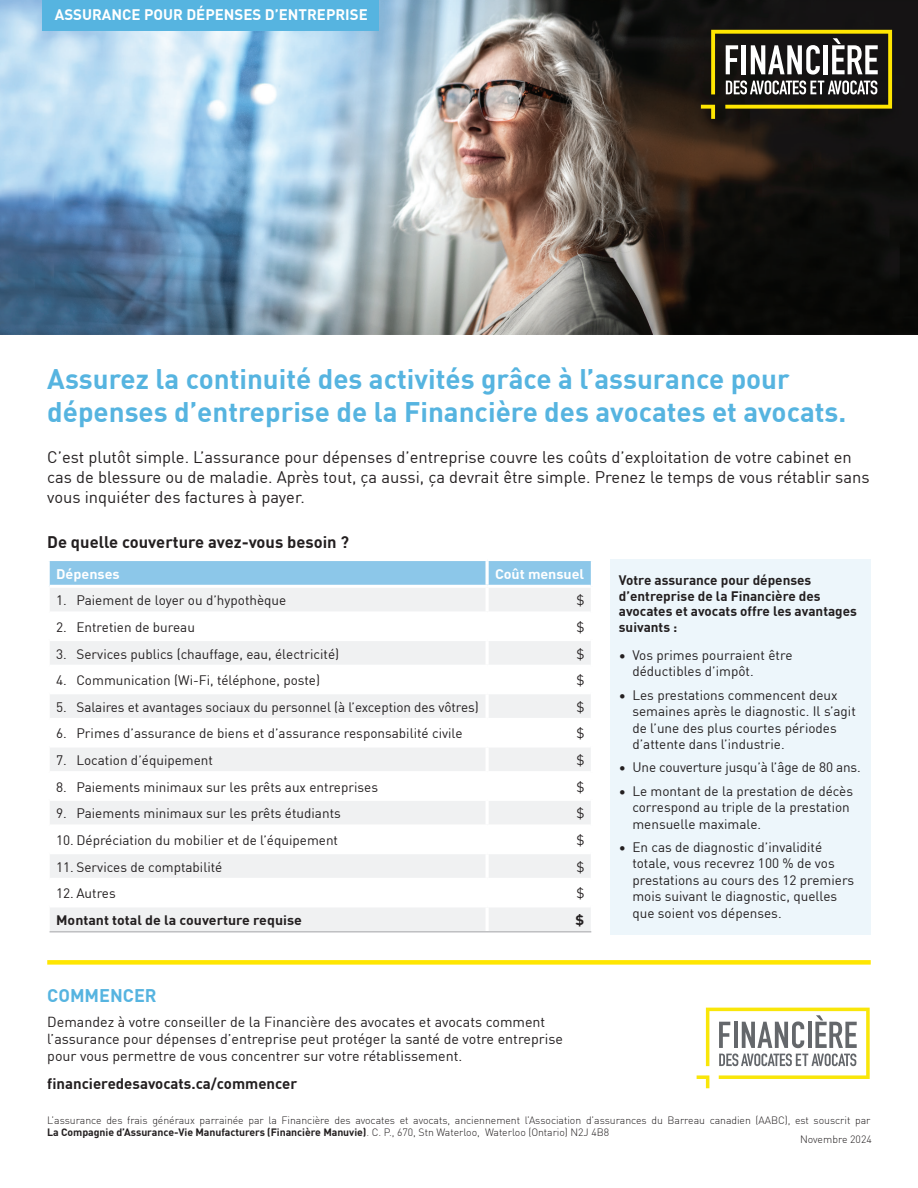
<style>
.page{position:relative;width:918px;height:1188px;background:#fff}
.page>*{position:absolute;margin:0;border:0;box-sizing:border-box;transform-origin:0 0}
.t1{font:700 27.75px/33px "DINOT";color:#56b4e0}
.t2{font:700 18px "DINOT";color:#56b4e0}
.t3{font:16.5px/19.8px "DINOT";color:#231f20}
.t4{font:700 16.5px "DINOT";color:#231f20}
.t5{font:700 15px "DINOT";color:#231f20}
.t6{font:700 15px "DINOT";color:#fff}
.t7{font:14.25px/17.1px "DINOT";color:#231f20}
.t8{font:700 13.65px "DINOT";letter-spacing:-.005em;color:#fff;scale:1.05 1}
.t9{font:13.5px/16.5px "DINOT";color:#231f20}
.t10{font:700 13.5px/15.8px "DINOT";color:#231f20}
.t11{font:700 13.5px "DINOT";color:#231f20;scale:1.05 1}
.t12{font:300 10.5px/12px "DINOT";letter-spacing:-.005em;color:#231f20}
.s1{font-weight:700}
</style>
<div class="page">
<img style="left:0;top:0;width:918px;height:335px">
<div style="left:610px;top:559px;width:261px;height:376px;background:#edf6fb"></div>
<div style="left:42px;top:0;width:337px;height:30px;background:#56b4e0"></div>
<div style="left:47px;top:960px;width:824px;height:5px;background:#ffe601"></div>
<div style="left:50px;top:561px;width:541px;height:24px;background:#8cc7e9"></div>
<svg style="left:50px;top:588px;width:541px;height:343px;fill:#f0f1f2"></svg>
<svg style="left:50px;top:668px;width:541px;height:236px"></svg>
<hr style="left:486px;top:588px;width:3px;height:23px;background:#fff">
<hr style="left:486px;top:614px;width:3px;height:24px;background:#fff">
<hr style="left:486px;top:641px;width:3px;height:24px;background:#fff">
<hr style="left:486px;top:668px;width:3px;height:23px;background:#fff">
<hr style="left:486px;top:694px;width:3px;height:24px;background:#fff">
<hr style="left:486px;top:721px;width:3px;height:24px;background:#fff">
<hr style="left:486px;top:748px;width:3px;height:23px;background:#fff">
<hr style="left:486px;top:774px;width:3px;height:24px;background:#fff">
<hr style="left:486px;top:801px;width:3px;height:23px;background:#fff">
<hr style="left:486px;top:828px;width:3px;height:23px;background:#fff">
<hr style="left:486px;top:854px;width:3px;height:24px;background:#fff">
<hr style="left:486px;top:881px;width:3px;height:23px;background:#fff">
<hr style="left:486px;top:907px;width:3px;height:24px;background:#fff">
<hr style="left:50px;top:611px;width:437px;height:3px;background:#fff">
<hr style="left:487px;top:611px;width:104px;height:3px;background:#fff">
<hr style="left:50px;top:638px;width:437px;height:3px;background:#fff">
<hr style="left:487px;top:638px;width:104px;height:3px;background:#fff">
<hr style="left:50px;top:665px;width:437px;height:3px;background:#fff">
<hr style="left:487px;top:665px;width:104px;height:3px;background:#fff">
<hr style="left:50px;top:691px;width:437px;height:3px;background:#fff">
<hr style="left:487px;top:691px;width:104px;height:3px;background:#fff">
<hr style="left:50px;top:718px;width:437px;height:3px;background:#fff">
<hr style="left:487px;top:718px;width:104px;height:3px;background:#fff">
<hr style="left:50px;top:745px;width:437px;height:3px;background:#fff">
<hr style="left:487px;top:745px;width:104px;height:3px;background:#fff">
<hr style="left:50px;top:771px;width:437px;height:3px;background:#fff">
<hr style="left:487px;top:771px;width:104px;height:3px;background:#fff">
<hr style="left:50px;top:798px;width:437px;height:3px;background:#fff">
<hr style="left:487px;top:798px;width:104px;height:3px;background:#fff">
<hr style="left:50px;top:824px;width:437px;height:4px;background:#fff">
<hr style="left:487px;top:824px;width:104px;height:4px;background:#fff">
<hr style="left:50px;top:851px;width:437px;height:3px;background:#fff">
<hr style="left:487px;top:851px;width:104px;height:3px;background:#fff">
<hr style="left:50px;top:878px;width:437px;height:3px;background:#fff">
<hr style="left:487px;top:878px;width:104px;height:3px;background:#fff">
<hr style="left:50px;top:904px;width:437px;height:3px;background:#fff">
<hr style="left:487px;top:904px;width:104px;height:3px;background:#fff">
<hr style="left:486px;top:561px;width:3px;height:24px;background:#fff">
<hr style="left:50px;top:931px;width:541px;height:1px;background:#a8a9ad">
<svg style="left:701px;top:30px;width:191px;height:89px;background:#5b573d"></svg>
<svg style="left:697px;top:1008px;width:173px;height:80px"></svg>
<p class="t6" style="left:55px;top:3px;width:314px">ASSURANCE POUR DÉPENSES D’ENTREPRISE</p>
<h1 class="t1" style="left:47px;top:360px;width:801px">Assurez la continuité des activités grâce à l’assurance pour dépenses d’entreprise de la Financière des avocates et avocats.</h1>
<p class="t3" style="left:47px;top:446px;width:824px">C’est plutôt simple. L’assurance pour dépenses d’entreprise couvre les coûts d’exploitation de votre cabinet en cas de blessure ou de maladie. Après tout, ça aussi, ça devrait être simple. Prenez le temps de vous rétablir sans vous inquiéter des factures à payer.</p>
<p class="t4" style="left:47px;top:530px;width:303px">De quelle couverture avez-vous besoin ?</p>
<p class="t8" style="left:56px;top:563px;width:62px">Dépenses</p>
<p class="t8" style="left:495px;top:563px;width:86px">Coût mensuel</p>
<p class="t9" style="left:56px;top:591px;width:232px">1. Paiement de loyer ou d’hypothèque</p>
<p class="t9" style="left:576px;top:591px;width:10px">$</p>
<p class="t9" style="left:56px;top:618px;width:140px">2. Entretien de bureau</p>
<p class="t9" style="left:576px;top:618px;width:10px">$</p>
<p class="t9" style="left:56px;top:644px;width:285px">3. Services publics (chauffage, eau, électricité)</p>
<p class="t9" style="left:576px;top:644px;width:10px">$</p>
<p class="t9" style="left:56px;top:671px;width:265px">4. Communication (Wi-Fi, téléphone, poste)</p>
<p class="t9" style="left:576px;top:671px;width:10px">$</p>
<p class="t9" style="left:56px;top:697px;width:424px">5. Salaires et avantages sociaux du personnel (à l’exception des vôtres)</p>
<p class="t9" style="left:576px;top:697px;width:10px">$</p>
<p class="t9" style="left:56px;top:724px;width:408px">6. Primes d’assurance de biens et d’assurance responsabilité civile</p>
<p class="t9" style="left:576px;top:724px;width:10px">$</p>
<p class="t9" style="left:56px;top:751px;width:158px">7. Location d’équipement</p>
<p class="t9" style="left:576px;top:751px;width:10px">$</p>
<p class="t9" style="left:56px;top:777px;width:323px">8. Paiements minimaux sur les prêts aux entreprises</p>
<p class="t9" style="left:576px;top:777px;width:10px">$</p>
<p class="t9" style="left:56px;top:804px;width:286px">9. Paiements minimaux sur les prêts étudiants</p>
<p class="t9" style="left:576px;top:804px;width:10px">$</p>
<p class="t9" style="left:56px;top:831px;width:283px">10. Dépréciation du mobilier et de l’équipement</p>
<p class="t9" style="left:576px;top:831px;width:10px">$</p>
<p class="t9" style="left:56px;top:857px;width:168px">11. Services de comptabilité</p>
<p class="t9" style="left:576px;top:857px;width:10px">$</p>
<p class="t9" style="left:56px;top:884px;width:61px">12. Autres</p>
<p class="t9" style="left:576px;top:884px;width:10px">$</p>
<p class="t11" style="left:56px;top:909px;width:235px">Montant total de la couverture requise</p>
<p class="t11" style="left:576px;top:909px;width:10px">$</p>
<h2 class="t2" style="left:47px;top:981px;width:111px">COMMENCER</h2>
<p class="t7" style="left:47px;top:1012px;width:517px">Demandez à votre conseiller de la Financière des avocates et avocats comment l’assurance pour dépenses d’entreprise peut protéger la santé de votre entreprise pour vous permettre de vous concentrer sur votre rétablissement.</p>
<p class="t5" style="left:47px;top:1071px;width:252px">financieredesavocats.ca/commencer</p>
<p class="t10" style="left:619px;top:571px;width:240px">Votre assurance pour dépenses d’entreprise de la Financière des avocates et avocats offre les avantages suivants :</p>
<p class="t9" style="left:632px;top:646px;width:162px;text-indent:-14px">• Vos primes pourraient être déductibles d’impôt.</p>
<p class="t9" style="left:632px;top:685px;width:225px;text-indent:-14px">• Les prestations commencent deux semaines après le diagnostic. Il s’agit de l’une des plus courtes périodes d’attente dans l’industrie.</p>
<p class="t9" style="left:619px;top:758px;width:243px">• Une couverture jusqu’à l’âge de 80 ans.</p>
<p class="t9" style="left:632px;top:781px;width:222px;text-indent:-14px">• Le montant de la prestation de décès correspond au triple de la prestation mensuelle maximale.</p>
<p class="t9" style="left:632px;top:838px;width:223px;text-indent:-14px">• En cas de diagnostic d’invalidité totale, vous recevrez 100 % de vos prestations au cours des 12 premiers mois suivant le diagnostic, quelles que soient vos dépenses.</p>
<p class="t12" style="left:47px;top:1113px;width:825px">L’assurance des frais généraux parrainée par la Financière des avocates et avocats, anciennement l’Association d’assurances du Barreau canadien (AABC), est souscrit par<br><span class="s1">La Compagnie d’Assurance-Vie Manufacturers (Financière Manuvie)</span>. C. P., 670, Stn Waterloo, Waterloo (Ontario) N2J 4B8</p>
<p class="t12" style="left:800px;top:1132px;width:73px">Novembre 2024</p>
</div>
